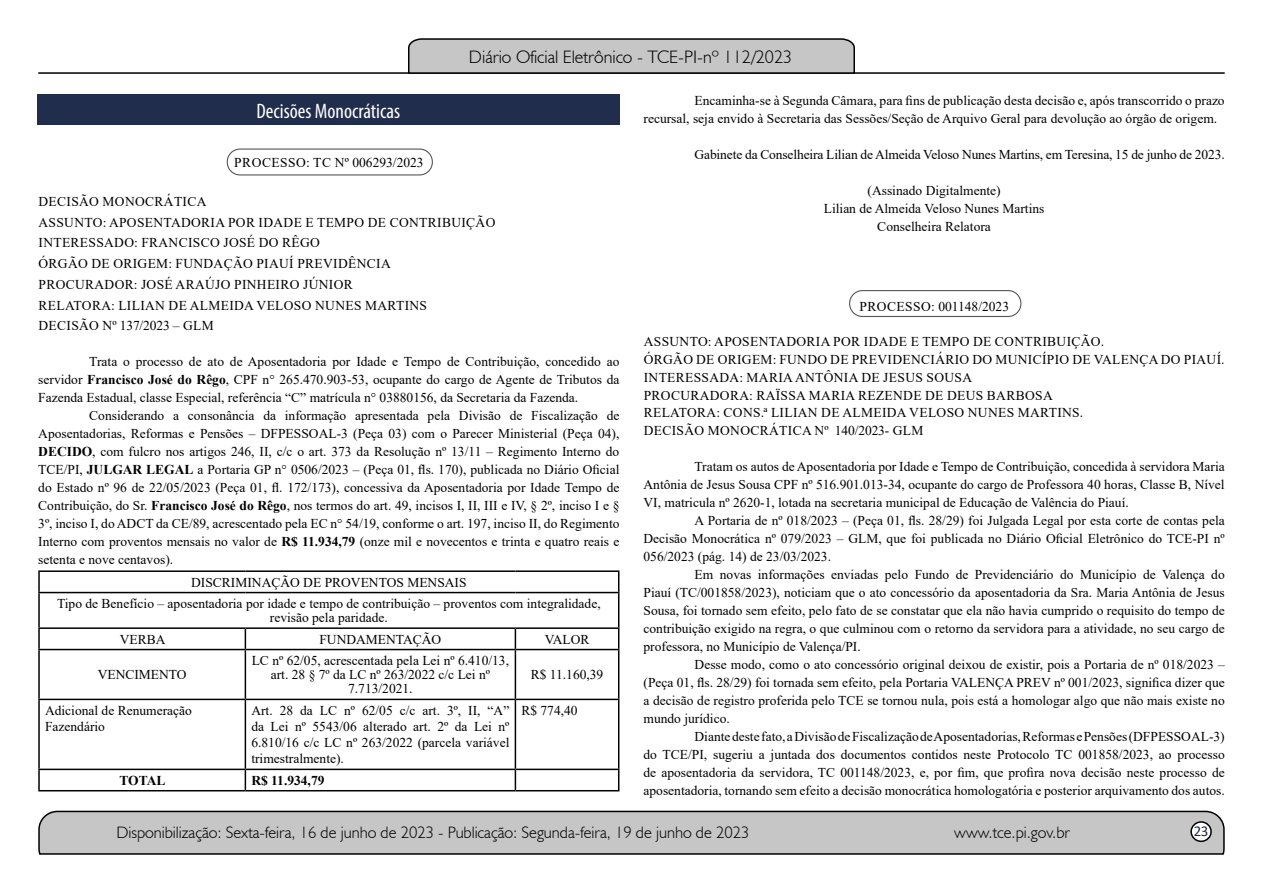
<style>
.page{position:relative;width:1263px;height:893px;background:#fff}
.page>*{position:absolute;margin:0;border:0;box-sizing:border-box;transform-origin:0 0}
.t1{font:condensed 21px "Myriad Pro";color:#fff}
.t2{font:300 18px "Humanist 521 BT";color:#000}
.t3{font:300 16.5px "Humanist 521 BT";color:#000}
.t4{font:15px "Calibri";color:#212d4c}
.t5{font:13.5px/18px "Times New Roman";color:#000;text-align:justify}
.t6{font:13.5px/20.7px "Times New Roman";letter-spacing:.025em;color:#000}
.t7{font:13.5px "Times New Roman";letter-spacing:.02em;color:#000}
.t8{font:700 13.5px "Times New Roman";color:#000}
.s1{font-weight:700}
</style>
<div class="page">
<svg style="left:38px;top:810px;width:1187px;height:45px;background:#b9b9b9"></svg>
<div style="left:1191px;top:822px;width:20px;height:19px;background:#fff;border-radius:50%"></div>
<div style="left:1190px;top:821px;width:22px;height:21px;border:2px solid #000;border-radius:50%"></div>
<hr style="left:38px;top:72px;width:1187px;height:2px;background:#000">
<svg style="left:407px;top:38px;width:449px;height:36px;background:#b4b4b4"></svg>
<div style="left:37px;top:94px;width:582px;height:31px;background:#212d4c"></div>
<hr style="left:38px;top:570px;width:207px;height:2px;background:#000">
<hr style="left:38px;top:572px;width:2px;height:20px;background:#000">
<hr style="left:245px;top:570px;width:270px;height:2px;background:#000">
<hr style="left:515px;top:570px;width:104px;height:2px;background:#000">
<svg style="left:618px;top:572px;width:1px;height:20px"></svg>
<hr style="left:38px;top:592px;width:207px;height:1px;background:#000">
<hr style="left:38px;top:593px;width:2px;height:34px;background:#000">
<hr style="left:245px;top:592px;width:270px;height:1px;background:#000">
<hr style="left:515px;top:592px;width:104px;height:1px;background:#000">
<hr style="left:618px;top:593px;width:1px;height:34px;background:#000">
<hr style="left:38px;top:627px;width:207px;height:2px;background:#000">
<hr style="left:38px;top:629px;width:2px;height:20px;background:#000">
<hr style="left:245px;top:627px;width:270px;height:2px;background:#000">
<svg style="left:245px;top:629px;width:1px;height:20px"></svg>
<hr style="left:515px;top:627px;width:104px;height:2px;background:#000">
<svg style="left:515px;top:629px;width:1px;height:20px"></svg>
<svg style="left:618px;top:629px;width:1px;height:20px"></svg>
<hr style="left:38px;top:649px;width:207px;height:1px;background:#000">
<hr style="left:38px;top:650px;width:2px;height:49px;background:#000">
<hr style="left:245px;top:649px;width:270px;height:1px;background:#000">
<hr style="left:245px;top:650px;width:1px;height:49px;background:#000">
<hr style="left:515px;top:649px;width:104px;height:1px;background:#000">
<hr style="left:515px;top:650px;width:1px;height:49px;background:#000">
<hr style="left:618px;top:650px;width:1px;height:49px;background:#000">
<hr style="left:38px;top:699px;width:207px;height:1px;background:#000">
<hr style="left:38px;top:700px;width:2px;height:69px;background:#000">
<hr style="left:245px;top:699px;width:270px;height:1px;background:#000">
<hr style="left:245px;top:700px;width:1px;height:69px;background:#000">
<hr style="left:515px;top:699px;width:104px;height:1px;background:#000">
<hr style="left:515px;top:700px;width:1px;height:69px;background:#000">
<hr style="left:618px;top:700px;width:1px;height:69px;background:#000">
<hr style="left:38px;top:769px;width:207px;height:1px;background:#000">
<hr style="left:38px;top:770px;width:2px;height:20px;background:#000">
<hr style="left:245px;top:769px;width:270px;height:1px;background:#000">
<svg style="left:245px;top:770px;width:1px;height:20px"></svg>
<hr style="left:515px;top:769px;width:104px;height:1px;background:#000">
<svg style="left:515px;top:770px;width:1px;height:20px"></svg>
<svg style="left:618px;top:770px;width:1px;height:20px"></svg>
<hr style="left:38px;top:790px;width:207px;height:1px;background:#000">
<hr style="left:245px;top:790px;width:270px;height:1px;background:#000">
<hr style="left:515px;top:790px;width:104px;height:1px;background:#000">
<div style="left:227px;top:149px;width:206px;height:27px;border:1px solid #575756;border-radius:13px"></div>
<div style="left:849px;top:290px;width:172px;height:27px;border:1px solid #575756;border-radius:13px"></div>
<h2 class="t2" style="left:469px;top:46px;width:325px">Diário Oficial Eletrônico - TCE-PI-nº 112/2023</h2>
<h1 class="t1" style="left:256px;top:98px;width:145px">Decisões Monocráticas</h1>
<p class="t7" style="left:234px;top:153px;width:191px">PROCESSO: TC Nº 006293/2023</p>
<p class="t6" style="left:39px;top:191px;width:458px">DECISÃO MONOCRÁTICA<br>ASSUNTO: APOSENTADORIA POR IDADE E TEMPO DE CONTRIBUIÇÃO INTERESSADO: FRANCISCO JOSÉ DO RÊGO<br>ÓRGÃO DE ORIGEM: FUNDAÇÃO PIAUÍ PREVIDÊNCIA<br>PROCURADOR: JOSÉ ARAÚJO PINHEIRO JÚNIOR<br>RELATORA: LILIAN DE ALMEIDA VELOSO NUNES MARTINS<br>DECISÃO Nº 137/2023 – GLM</p>
<p class="t5" style="left:38px;top:352px;width:583px;text-indent:51px">Trata o processo de ato de Aposentadoria por Idade e Tempo de Contribuição, concedido ao servidor <span class="s1">Francisco José do Rêgo</span>, CPF n° 265.470.903-53, ocupante do cargo de Agente de Tributos da Fazenda Estadual, classe Especial, referência “C” matrícula n° 03880156, da Secretaria da Fazenda.</p>
<p class="t5" style="left:38px;top:406px;width:583px;text-indent:51px">Considerando a consonância da informação apresentada pela Divisão de Fiscalização de Aposentadorias, Reformas e Pensões – DFPESSOAL-3 (Peça 03) com o Parecer Ministerial (Peça 04), <span class="s1">DECIDO</span>, com fulcro nos artigos 246, II, c/c o art. 373 da Resolução nº 13/11 – Regimento Interno do TCE/PI, <span class="s1">JULGAR LEGAL</span> a Portaria GP n° 0506/2023 – (Peça 01, fls. 170), publicada no Diário Oficial do Estado nº 96 de 22/05/2023 (Peça 01, fl. 172/173), concessiva da Aposentadoria por Idade Tempo de Contribuição, do Sr. <span class="s1">Francisco José do Rêgo</span>, nos termos do art. 49, incisos I, II, III e IV, § 2º, inciso I e § 3º, inciso I, do ADCT da CE/89, acrescentado pela EC n° 54/19, conforme o art. 197, inciso II, do Regimento Interno com proventos mensais no valor de <span class="s1">R$ 11.934,79</span> (onze mil e novecentos e trinta e quatro reais e setenta e nove centavos).</p>
<p class="t5" style="left:57px;top:571px;width:545px;line-height:21.3px;text-align:center">DISCRIMINAÇÃO DE PROVENTOS MENSAIS<br>Tipo de Benefício – aposentadoria por idade e tempo de contribuição – proventos com integralidade,</p>
<p class="t5" style="left:270px;top:608px;width:120px">revisão pela paridade.</p>
<p class="t5" style="left:120px;top:630px;width:47px">VERBA</p>
<p class="t5" style="left:319px;top:630px;width:123px">FUNDAMENTAÇÃO</p>
<p class="t5" style="left:545px;top:630px;width:46px">VALOR</p>
<p class="t5" style="left:98px;top:665px;width:90px">VENCIMENTO</p>
<p class="t5" style="left:252px;top:653px;width:259px;line-height:14.2px;text-align:center">LC nº 62/05, acrescentada pela Lei nº 6.410/13, art. 28 § 7º da LC nº 263/2022 c/c Lei nº<br>7.713/2021.</p>
<p class="t5" style="left:531px;top:665px;width:74px">R$ 11.160,39</p>
<p class="t5" style="left:45px;top:702px;width:148px;line-height:16.2px">Adicional de Renumeração<br>Fazendário</p>
<p class="t5" style="left:251px;top:702px;width:260px;line-height:16.2px">Art. 28 da LC nº 62/05 c/c art. 3º, II, “A” da Lei nº 5543/06 alterado art. 2º da Lei nº 6.810/16 c/c LC nº 263/2022 (parcela variável trimestralmente).</p>
<p class="t5" style="left:521px;top:701px;width:58px">R$ 774,40</p>
<p class="t8" style="left:120px;top:770px;width:48px">TOTAL</p>
<p class="t8" style="left:251px;top:770px;width:75px">R$ 11.934,79</p>
<p class="t5" style="left:643px;top:91px;width:583px;text-indent:51px">Encaminha-se à Segunda Câmara, para fins de publicação desta decisão e, após transcorrido o prazo recursal, seja envido à Secretaria das Sessões/Seção de Arquivo Geral para devolução ao órgão de origem.</p>
<p class="t5" style="left:694px;top:145px;width:532px">Gabinete da Conselheira Lilian de Almeida Veloso Nunes Martins, em Teresina, 15 de junho de 2023.</p>
<p class="t5" style="left:824px;top:181px;width:222px;text-align:center">(Assinado Digitalmente)<br>Lilian de Almeida Veloso Nunes Martins<br>Conselheira Relatora</p>
<p class="t5" style="left:859px;top:297px;width:151px">PROCESSO: 001148/2023</p>
<p class="t6" style="left:644px;top:332px;width:582px;line-height:17.7px">ASSUNTO: APOSENTADORIA POR IDADE E TEMPO DE CONTRIBUIÇÃO.<br>ÓRGÃO DE ORIGEM: FUNDO DE PREVIDENCIÁRIO DO MUNICÍPIO DE VALENÇA DO PIAUÍ.<br>INTERESSADA: MARIA ANTÔNIA DE JESUS SOUSA<br>PROCURADORA: RAÏSSA MARIA REZENDE DE DEUS BARBOSA<br>RELATORA: CONS.ª LILIAN DE ALMEIDA VELOSO NUNES MARTINS.<br>DECISÃO MONOCRÁTICA Nº 140/2023- GLM</p>
<p class="t5" style="left:643px;top:457px;width:583px;text-indent:51px">Tratam os autos de Aposentadoria por Idade e Tempo de Contribuição, concedida à servidora Maria Antônia de Jesus Sousa CPF nº 516.901.013-34, ocupante do cargo de Professora 40 horas, Classe B, Nível VI, matricula nº 2620-1, lotada na secretaria municipal de Educação de Valência do Piauí.</p>
<p class="t5" style="left:643px;top:511px;width:583px;text-indent:51px">A Portaria de nº 018/2023 – (Peça 01, fls. 28/29) foi Julgada Legal por esta corte de contas pela Decisão Monocrática nº 079/2023 – GLM, que foi publicada no Diário Oficial Eletrônico do TCE-PI nº 056/2023 (pág. 14) de 23/03/2023.</p>
<p class="t5" style="left:643px;top:565px;width:583px;text-indent:51px">Em novas informações enviadas pelo Fundo de Previdenciário do Município de Valença do Piauí (TC/001858/2023), noticiam que o ato concessório da aposentadoria da Sra. Maria Antônia de Jesus Sousa, foi tornado sem efeito, pelo fato de se constatar que ela não havia cumprido o requisito do tempo de contribuição exigido na regra, o que culminou com o retorno da servidora para a atividade, no seu cargo de professora, no Município de Valença/PI.</p>
<p class="t5" style="left:643px;top:655px;width:583px;text-indent:51px">Desse modo, como o ato concessório original deixou de existir, pois a Portaria de nº 018/2023 – (Peça 01, fls. 28/29) foi tornada sem efeito, pela Portaria VALENÇA PREV nº 001/2023, significa dizer que a decisão de registro proferida pelo TCE se tornou nula, pois está a homologar algo que não mais existe no mundo jurídico.</p>
<p class="t5" style="left:643px;top:727px;width:583px;text-indent:51px">Diante deste fato, a Divisão de Fiscalização de Aposentadorias, Reformas e Pensões (DFPESSOAL-3) do TCE/PI, sugeriu a juntada dos documentos contidos neste Protocolo TC 001858/2023, ao processo de aposentadoria da servidora, TC 001148/2023, e, por fim, que profira nova decisão neste processo de aposentadoria, tornando sem efeito a decisão monocrática homologatória e posterior arquivamento dos autos.</p>
<p class="t3" style="left:116px;top:822px;width:635px">Disponibilização: Sexta-feira, 16 de junho de 2023 - Publicação: Segunda-feira, 19 de junho de 2023</p>
<p class="t3" style="left:954px;top:822px;width:117px">www.tce.pi.gov.br</p>
<p class="t4" style="left:1194px;top:821px;width:16px">23</p>
</div>
